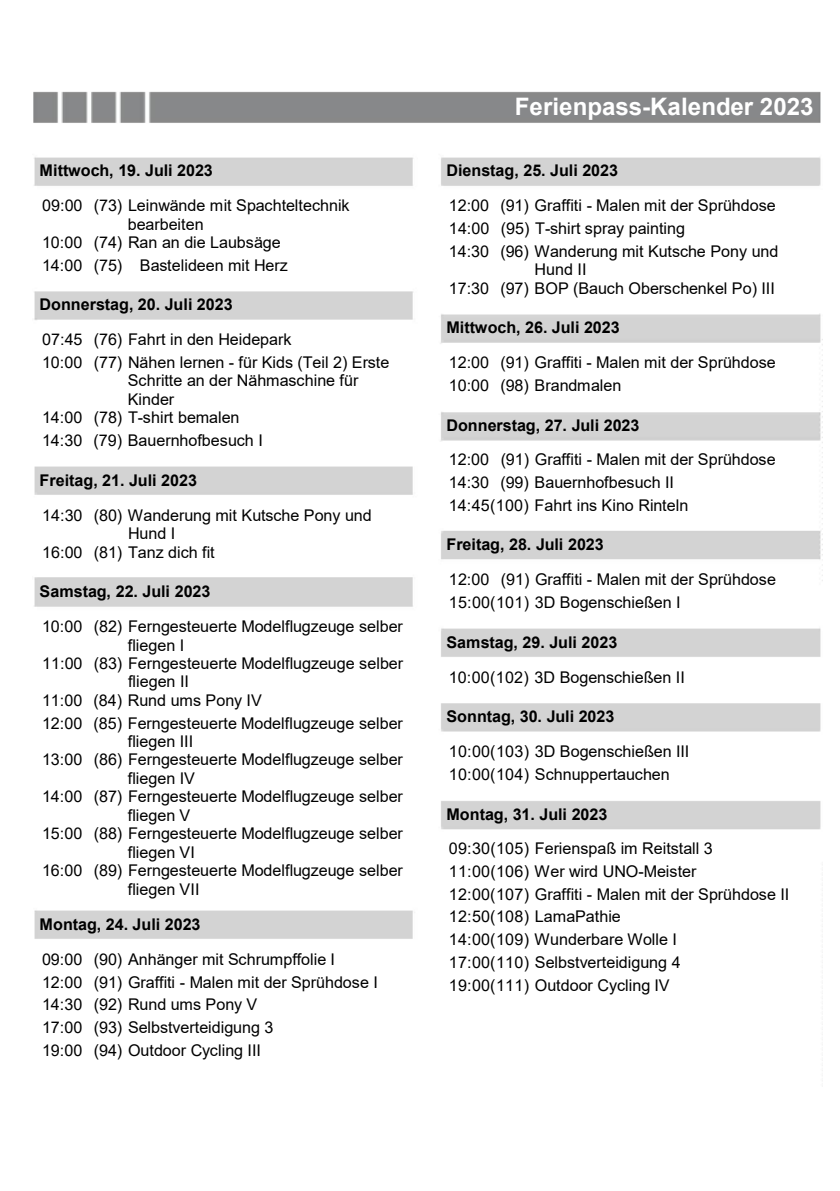
<style>
.page{position:relative;width:840px;height:1191px;background:#fff}
.page>*{position:absolute;margin:0;border:0;box-sizing:border-box;transform-origin:0 0}
.t1{font:700 24px "Arial";color:#fff}
.t2{font:16.2px/22.8px "Arial";letter-spacing:-.005em;color:#000}
.t3{font:700 16.2px "Arial";letter-spacing:-.005em;color:#000}
</style>
<div class="page">
<img style="left:33px;top:91px;width:788px;height:848px">
<h1 class="t1" style="left:514px;top:90px;width:300px">Ferienpass-Kalender 2023</h1>
<p class="t3" style="left:40px;top:159px;width:175px">Mittwoch, 19. Juli 2023</p>
<p class="t3" style="left:446px;top:159px;width:173px">Dienstag, 25. Juli 2023</p>
<p class="t2" style="left:42px;top:194px;width:308px">09:00 (73) Leinwände mit Spachteltechnik</p>
<p class="t2" style="left:448px;top:194px;width:328px">12:00 (91) Graffiti - Malen mit der Sprühdose</p>
<p class="t2" style="left:42px;top:214px;width:240px;line-height:18.6px;text-align:center">bearbeiten<br>10:00 (74) Ran an die Laubsäge</p>
<p class="t2" style="left:448px;top:217px;width:331px">1 4:00 (95) T-shirt spray painting<br>14:30 (96) Wanderung mit Kutsche Pony und</p>
<p class="t2" style="left:42px;top:253px;width:42px">14:00</p>
<p class="t2" style="left:534px;top:258px;width:53px">Hund II</p>
<p class="t2" style="left:94px;top:253px;width:195px">(75) Bastelideen mit Herz</p>
<p class="t3" style="left:40px;top:293px;width:194px">Donnerstag, 20. Juli 2023</p>
<p class="t2" style="left:42px;top:328px;width:348px">07:45 (76) Fahrt in den Heidepark<br>1 0:00 (77) Nähen lernen - für Kids (Teil 2) Erste</p>
<p class="t2" style="left:128px;top:371px;width:232px;line-height:18.6px">Schritte an der Nähmaschine für<br>Kinder</p>
<p class="t2" style="left:448px;top:276px;width:327px">17:30 (97) BOP (Bauch Oberschenkel Po) III</p>
<p class="t3" style="left:446px;top:316px;width:175px">Mittwoch, 26. Juli 2023</p>
<p class="t2" style="left:448px;top:351px;width:328px">12:00 (91) Graffiti - Malen mit der Sprühdose<br>10:00 (98) Brandmalen</p>
<p class="t2" style="left:42px;top:406px;width:199px">14:00 (78) T-shirt bemalen</p>
<p class="t3" style="left:446px;top:413px;width:194px">Donnerstag, 27. Juli 2023</p>
<p class="t2" style="left:42px;top:429px;width:222px">14:30 (79) Bauernhofbesuch I</p>
<p class="t2" style="left:448px;top:448px;width:328px">12:00 (91) Graffiti - Malen mit der Sprühdose<br>14:30 (99) Bauernhofbesuch II<br>14:45(100) Fahrt ins Kino Rinteln</p>
<p class="t3" style="left:40px;top:469px;width:159px">Freitag, 21. Juli 2023</p>
<p class="t2" style="left:128px;top:505px;width:245px;line-height:18.6px;text-indent:-86px">14:30 (80) Wanderung mit Kutsche Pony und<br>Hund I</p>
<p class="t3" style="left:446px;top:533px;width:159px">Freitag, 28. Juli 2023</p>
<p class="t2" style="left:42px;top:540px;width:174px">16:00 (81) Tanz dich fit</p>
<p class="t2" style="left:448px;top:568px;width:328px">1 2:00 (91) Graffiti - Malen mit der Sprühdose<br>15:00(101) 3D Bogenschießen I</p>
<p class="t3" style="left:40px;top:580px;width:172px">Samstag, 22. Juli 2023</p>
<p class="t2" style="left:128px;top:617px;width:276px;line-height:18.6px;text-indent:-85px">10:00 (82) Ferngesteuerte Modelflugzeuge selber fliegen I</p>
<p class="t3" style="left:446px;top:630px;width:172px">Samstag, 29. Juli 2023</p>
<p class="t2" style="left:448px;top:665px;width:237px">10:00(102) 3D Bogenschießen II</p>
<p class="t3" style="left:446px;top:705px;width:169px">Sonntag, 30. Juli 2023</p>
<p class="t2" style="left:42px;top:652px;width:362px">11:00 (83) Ferngesteuerte Modelflugzeuge selber</p>
<p class="t2" style="left:128px;top:670px;width:62px">fliegen II</p>
<p class="t2" style="left:42px;top:688px;width:221px">11:00 (84) Rund ums Pony IV</p>
<p class="t2" style="left:128px;top:713px;width:276px;line-height:18.6px;text-indent:-86px">12:00 (85) Ferngesteuerte Modelflugzeuge selber fliegen III</p>
<p class="t2" style="left:448px;top:740px;width:242px">1 0:00(103) 3D Bogenschießen III<br>10:00(104) Schnuppertauchen</p>
<p class="t2" style="left:42px;top:748px;width:362px">13:00 (86) Ferngesteuerte Modelflugzeuge selber</p>
<p class="t2" style="left:42px;top:785px;width:362px">14:00 (87) Ferngesteuerte Modelflugzeuge selber</p>
<p class="t2" style="left:42px;top:822px;width:362px">15:00 (88) Ferngesteuerte Modelflugzeuge selber</p>
<p class="t2" style="left:42px;top:859px;width:362px">16:00 (89) Ferngesteuerte Modelflugzeuge selber</p>
<p class="t2" style="left:128px;top:766px;width:69px">fliegen IV</p>
<p class="t2" style="left:128px;top:803px;width:64px">fliegen V</p>
<p class="t3" style="left:446px;top:802px;width:162px">Montag, 31. Juli 2023</p>
<p class="t2" style="left:448px;top:837px;width:265px">09:30(105) Ferienspaß im Reitstall 3</p>
<p class="t2" style="left:128px;top:840px;width:69px">fliegen VI</p>
<p class="t2" style="left:128px;top:877px;width:73px">fliegen VII</p>
<p class="t2" style="left:448px;top:860px;width:342px">11:00(106) Wer wird UNO-Meister<br>12:00(107) Graffiti - Malen mit der Sprühdose II 12:50(108) LamaPathie<br>14:00(109) Wunderbare Wolle I<br>17:00(110) Selbstverteidigung 4<br>19:00(111) Outdoor Cycling IV</p>
<p class="t3" style="left:40px;top:913px;width:162px">Montag, 24. Juli 2023</p>
<p class="t2" style="left:42px;top:947px;width:337px">09:00 (90) Anhänger mit Schrumpffolie I 12:00 (91) Graffiti - Malen mit der Sprühdose I 14:30 (92) Rund ums Pony V<br>17:00 (93) Selbstverteidigung 3<br>19:00 (94) Outdoor Cycling III</p>
</div>
